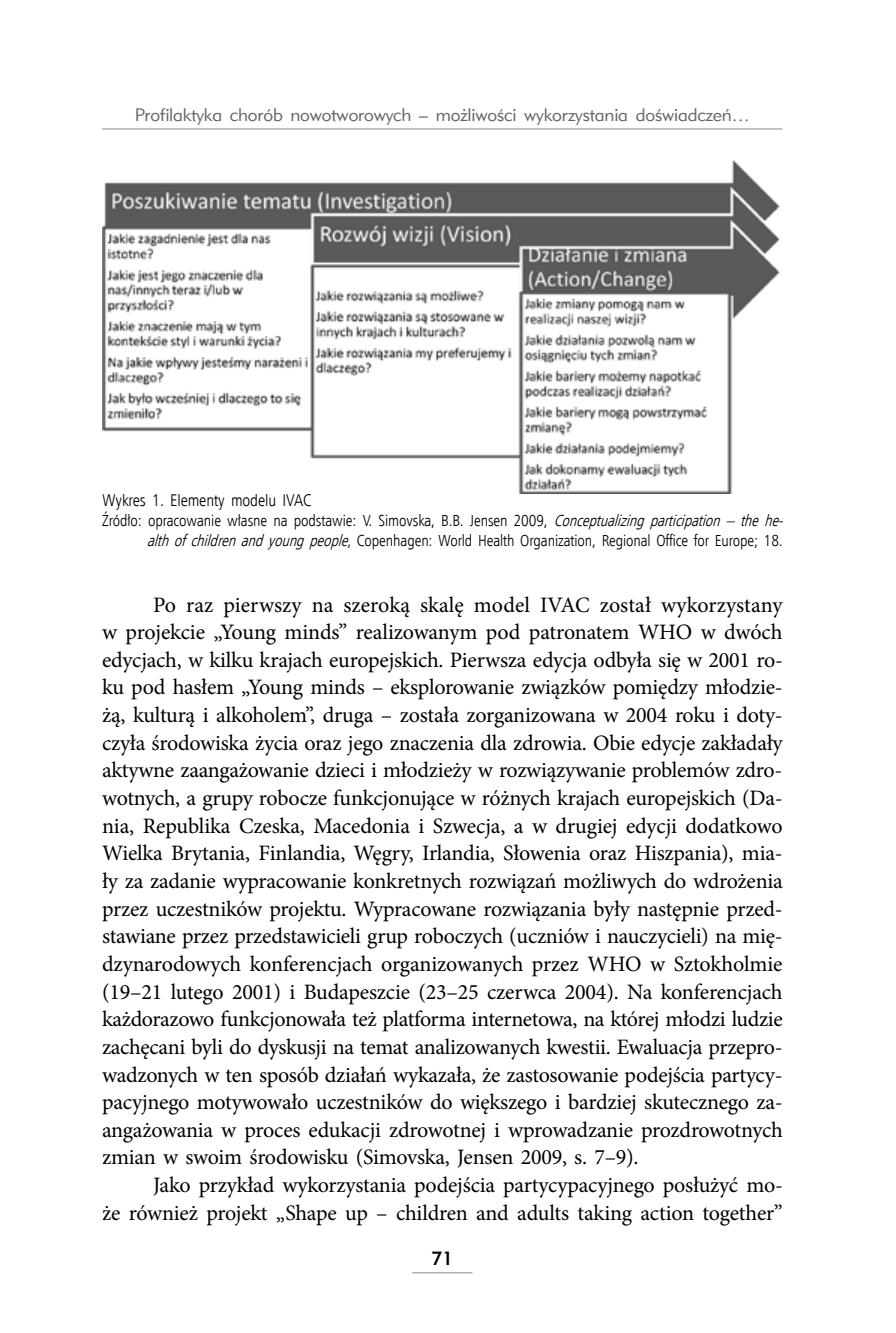
<style>
.page{position:relative;width:896px;height:1333px;background:#fff}
.page>*{position:absolute;margin:0;border:0;box-sizing:border-box;transform-origin:0 0}
.t1{font:22px/27.6px "Minion Pro";letter-spacing:-.01em;color:#000;text-align:justify}
.t2{font:19px "Geometric 415 Md EU";color:#000}
.t3{font:18px "Geometric 415 Lt EU";letter-spacing:-.01em;color:#646363}
.t4{font:17px "Humnst 777 Lt Cn EU";letter-spacing:-.005em;color:#000}
.t5{font:16px/20px "Humnst 777 Lt Cn EU";letter-spacing:-.005em;color:#000}
.s1{font-style:italic}
</style>
<div class="page">
<hr style="left:102px;top:128px;width:680px;height:1px;background:#9d9d9c">
<hr style="left:412px;top:1272px;width:60px;height:1px;background:#9d9d9c">
<img style="left:102px;top:160px;width:678px;height:333px">
<p class="t3" style="left:135px;top:104px;width:616px">Profilaktyka chorób nowotworowych – możliwości wykorzystania doświadczeń…</p>
<p class="t4" style="left:102px;top:489px;width:211px">Wykres 1. Elementy modelu IVAC</p>
<p class="t5" style="left:147px;top:510px;width:642px;text-indent:-45px">Źródło: opracowanie własne na podstawie: V. Simovska, B.B. Jensen 2009, <span class="s1">Conceptualizing participation – the he&shy;althofchildrenandyoungpeople</span>, Copenhagen: World Health Organization, Regional Office for Europe; 18.</p>
<p class="t1" style="left:102px;top:591px;width:682px;text-indent:51px">Po raz pierwszy na szeroką skalę model IVAC został wykorzystany w projekcie „Young minds” realizowanym pod patronatem WHO w dwóch edycjach, w kilku krajach europejskich. Pierwsza edycja odbyła się w 2001 ro&shy;ku pod hasłem „Young minds – eksplorowanie związków pomiędzy młodzie&shy;żą, kulturą i alkoholem”, druga – została zorganizowana w 2004 roku i doty&shy;czyła środowiska życia oraz jego znaczenia dla zdrowia. Obie edycje zakładały aktywne zaangażowanie dzieci i młodzieży w rozwiązywanie problemów zdro&shy;wotnych, a grupy robocze funkcjonujące w różnych krajach europejskich (Da&shy;nia, Republika Czeska, Macedonia i Szwecja, a w drugiej edycji dodatkowo Wielka Brytania, Finlandia, Węgry, Irlandia, Słowenia oraz Hiszpania), mia&shy;ły za zadanie wypracowanie konkretnych rozwiązań możliwych do wdrożenia przez uczestników projektu. Wypracowane rozwiązania były następnie przed&shy;stawiane przez przedstawicieli grup roboczych (uczniów i nauczycieli) na mię&shy;dzynarodowych konferencjach organizowanych przez WHO w Sztokholmie (19–21 lutego 2001) i Budapeszcie (23–25 czerwca 2004). Na konferencjach każdorazowo funkcjonowała też platforma internetowa, na której młodzi ludzie zachęcani byli do dyskusji na temat analizowanych kwestii. Ewaluacja przepro&shy;wadzonych w ten sposób działań wykazała, że zastosowanie podejścia partycy&shy;pacyjnego motywowało uczestników do większego i bardziej skutecznego za&shy;angażowania w proces edukacji zdrowotnej i wprowadzanie prozdrowotnych zmian w swoim środowisku (Simovska, Jensen 2009, s. 7–9).</p>
<p class="t1" style="left:102px;top:1171px;width:682px;text-align:right">Jako przykład wykorzystania podejścia partycypacyjnego posłużyć mo-<br>że również projekt „Shape up – children and adults taking action together”</p>
<p class="t2" style="left:431px;top:1246px;width:23px">71</p>
</div>
